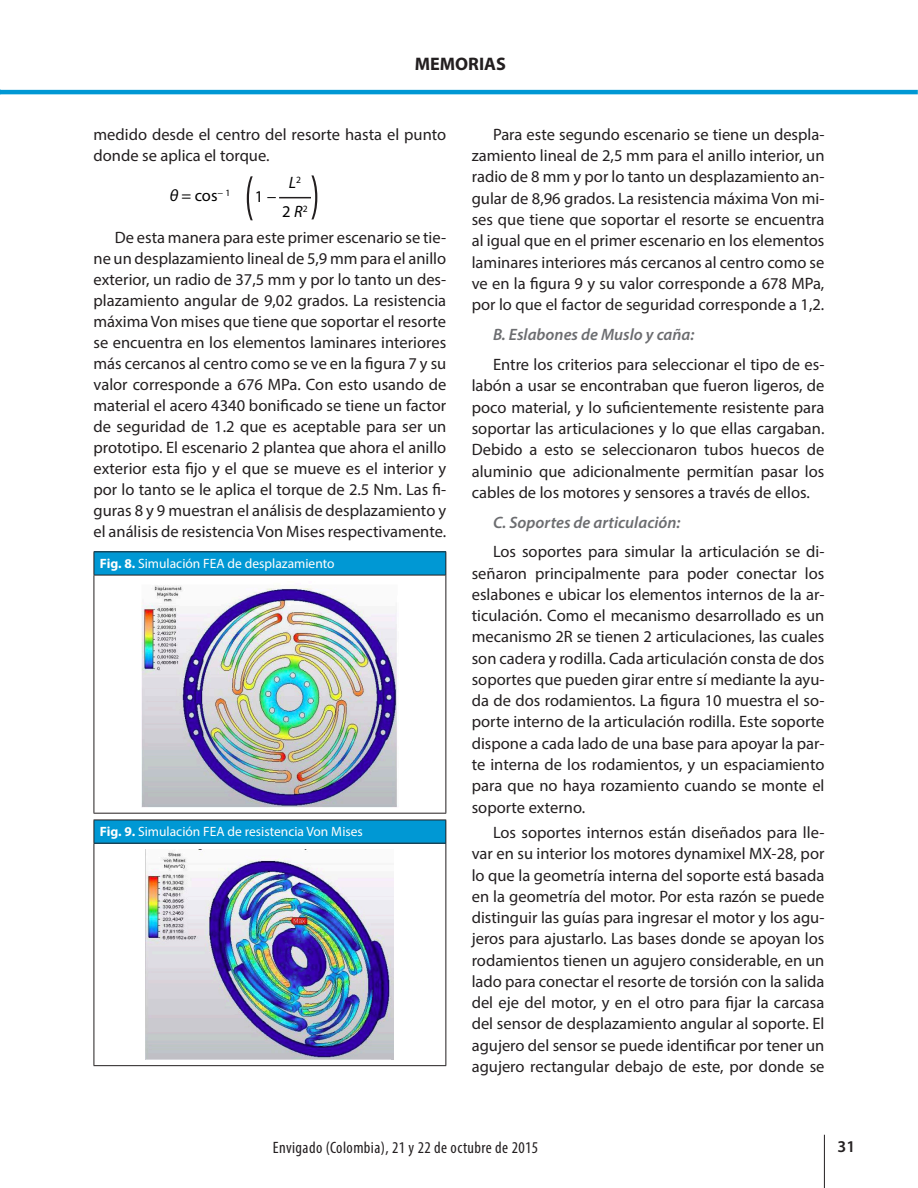
<style>
.page{position:relative;width:918px;height:1188px;background:#fff}
.page>*{position:absolute;margin:0;border:0;box-sizing:border-box;transform-origin:0 0}
.t1{font:700 18.15px "Myriad Pro";color:#231f20}
.t2{font:16.5px/21.3px "Myriad Pro";color:#231f20;text-align:justify}
.t3{font:italic 600 16.5px "Myriad Pro";color:#6c6d70}
.t4{font:condensed 16.5px "Myriad Pro";letter-spacing:.025em;color:#231f20}
.t5{font:16.5px "Myriad Pro";color:#000}
.t6{font:600 16.5px "Myriad Pro";color:#231f20}
.t7{font:italic 16.5px "Myriad Pro";color:#000}
.t8{font:13.5px "Myriad Pro";color:#fffefc}
.s1{font-style:italic}
.s2{color:#000}
.s3{font-style:italic;color:#000}
.s4{font-weight:700}
</style>
<div class="page">
<hr style="left:0;top:90px;width:918px;height:4px;background:#0098d4">
<hr style="left:824px;top:1135px;width:1px;height:53px;background:#231f20">
<svg style="left:247px;top:176px;width:6px;height:44px"></svg>
<svg style="left:311px;top:175px;width:6px;height:44px"></svg>
<hr style="left:279px;top:197px;width:32px;height:1px;background:#231f20">
<div style="left:94px;top:552px;width:352px;height:23px;background:#0098d4"></div>
<hr style="left:94px;top:551px;width:352px;height:1px;background:#231f20">
<svg style="left:94px;top:552px;width:1px;height:23px"></svg>
<hr style="left:94px;top:575px;width:351px;height:1px;background:#231f20">
<svg style="left:445px;top:552px;width:1px;height:23px"></svg>
<hr style="left:94px;top:575px;width:1px;height:238px;background:#231f20">
<hr style="left:445px;top:575px;width:1px;height:238px;background:#231f20">
<hr style="left:94px;top:813px;width:352px;height:1px;background:#231f20">
<img style="left:141px;top:585px;width:256px;height:222px">
<div style="left:94px;top:820px;width:352px;height:23px;background:#0098d4"></div>
<hr style="left:94px;top:820px;width:352px;height:1px;background:#231f20">
<svg style="left:94px;top:820px;width:1px;height:23px"></svg>
<hr style="left:94px;top:843px;width:351px;height:1px;background:#231f20">
<svg style="left:445px;top:820px;width:1px;height:23px"></svg>
<hr style="left:94px;top:844px;width:1px;height:221px;background:#231f20">
<hr style="left:445px;top:843px;width:1px;height:222px;background:#231f20">
<hr style="left:94px;top:1065px;width:352px;height:1px;background:#231f20">
<img style="left:146px;top:849px;width:248px;height:211px">
<p class="t1" style="left:415px;top:52px;width:93px">MEMORIAS</p>
<p class="t2" style="left:94px;top:124px;width:354px">medido desde el centro del resorte hasta el punto donde se aplica el torque.</p>
<p class="t7" style="left:289px;top:173px;width:14px">L<sup>2</sup></p>
<p class="t5" style="left:170px;top:186px;width:62px"><span class="s1">θ</span> = cos<sup>−</sup> <sup>1</sup></p>
<p class="t5" style="left:255px;top:186px;width:23px">1 −</p>
<p class="t2" style="left:115px;top:199px;width:333px;line-height:25.7px;text-indent:167px"><span class="s2">2</span> <span class="s3">R</span><sup>2<br></sup>De esta manera para este primer escenario se tie-</p>
<p class="t2" style="left:94px;top:248px;width:354px">ne un desplazamiento lineal de 5,9 mm para el anillo exterior, un radio de 37,5 mm y por lo tanto un des&shy;plazamiento angular de 9,02 grados. La resistencia máxima Von mises que tiene que soportar el resorte se encuentra en los elementos laminares interiores más cercanos al centro como se ve en la figura 7 y su valor corresponde a 676 MPa. Con esto usando de material el acero 4340 bonificado se tiene un factor de seguridad de 1.2 que es aceptable para ser un prototipo. El escenario 2 plantea que ahora el anillo exterior esta fijo y el que se mueve es el interior y por lo tanto se le aplica el torque de 2.5 Nm. Las fi&shy;guras 8 y 9 muestran el análisis de desplazamiento y el análisis de resistencia Von Mises respectivamente.</p>
<p class="t8" style="left:100px;top:555px;width:236px"><span class="s4">Fig. 8.</span> Simulación FEA de desplazamiento</p>
<p class="t8" style="left:100px;top:823px;width:265px"><span class="s4">Fig. 9.</span> Simulación FEA de resistencia Von Mises</p>
<p class="t2" style="left:472px;top:123px;width:354px;text-indent:21px">Para este segundo escenario se tiene un despla&shy;zamiento lineal de 2,5 mm para el anillo interior, un radio de 8 mm y por lo tanto un desplazamiento an&shy;gular de 8,96 grados. La resistencia máxima Von mi&shy;ses que tiene que soportar el resorte se encuentra al igual que en el primer escenario en los elementos laminares interiores más cercanos al centro como se ve en la figura 9 y su valor corresponde a 678 MPa, por lo que el factor de seguridad corresponde a 1,2.</p>
<p class="t3" style="left:493px;top:324px;width:203px">B. Eslabones de Muslo y caña:</p>
<p class="t2" style="left:472px;top:354px;width:354px;text-indent:21px">Entre los criterios para seleccionar el tipo de es&shy;labón a usar se encontraban que fueron ligeros, de poco material, y lo suficientemente resistente para soportar las articulaciones y lo que ellas cargaban.<br>Debido a esto se seleccionaron tubos huecos de aluminio que adicionalmente permitían pasar los cables de los motores y sensores a través de ellos.</p>
<p class="t3" style="left:493px;top:512px;width:189px">C. Soportes de articulación:</p>
<p class="t2" style="left:472px;top:541px;width:354px;text-indent:21px">Los soportes para simular la articulación se di&shy;señaron principalmente para poder conectar los eslabones e ubicar los elementos internos de la ar&shy;ticulación. Como el mecanismo desarrollado es un mecanismo 2R se tienen 2 articulaciones, las cuales son cadera y rodilla. Cada articulación consta de dos soportes que pueden girar entre sí mediante la ayu&shy;da de dos rodamientos. La figura 10 muestra el so&shy;porte interno de la articulación rodilla. Este soporte dispone a cada lado de una base para apoyar la par&shy;te interna de los rodamientos, y un espaciamiento para que no haya rozamiento cuando se monte el soporte externo.</p>
<p class="t2" style="left:472px;top:822px;width:354px;text-indent:21px">Los soportes internos están diseñados para lle&shy;var en su interior los motores dynamixel MX-28, por lo que la geometría interna del soporte está basada en la geometría del motor. Por esta razón se puede distinguir las guías para ingresar el motor y los agu&shy;jeros para ajustarlo. Las bases donde se apoyan los rodamientos tienen un agujero considerable, en un lado para conectar el resorte de torsión con la salida del eje del motor, y en el otro para fijar la carcasa del sensor de desplazamiento angular al soporte. El agujero del sensor se puede identificar por tener un agujero rectangular debajo de este, por donde se</p>
<p class="t4" style="left:273px;top:1138px;width:267px">Envigado (Colombia), 21 y 22 de octubre de 2015</p>
<p class="t6" style="left:838px;top:1136px;width:19px">31</p>
</div>
